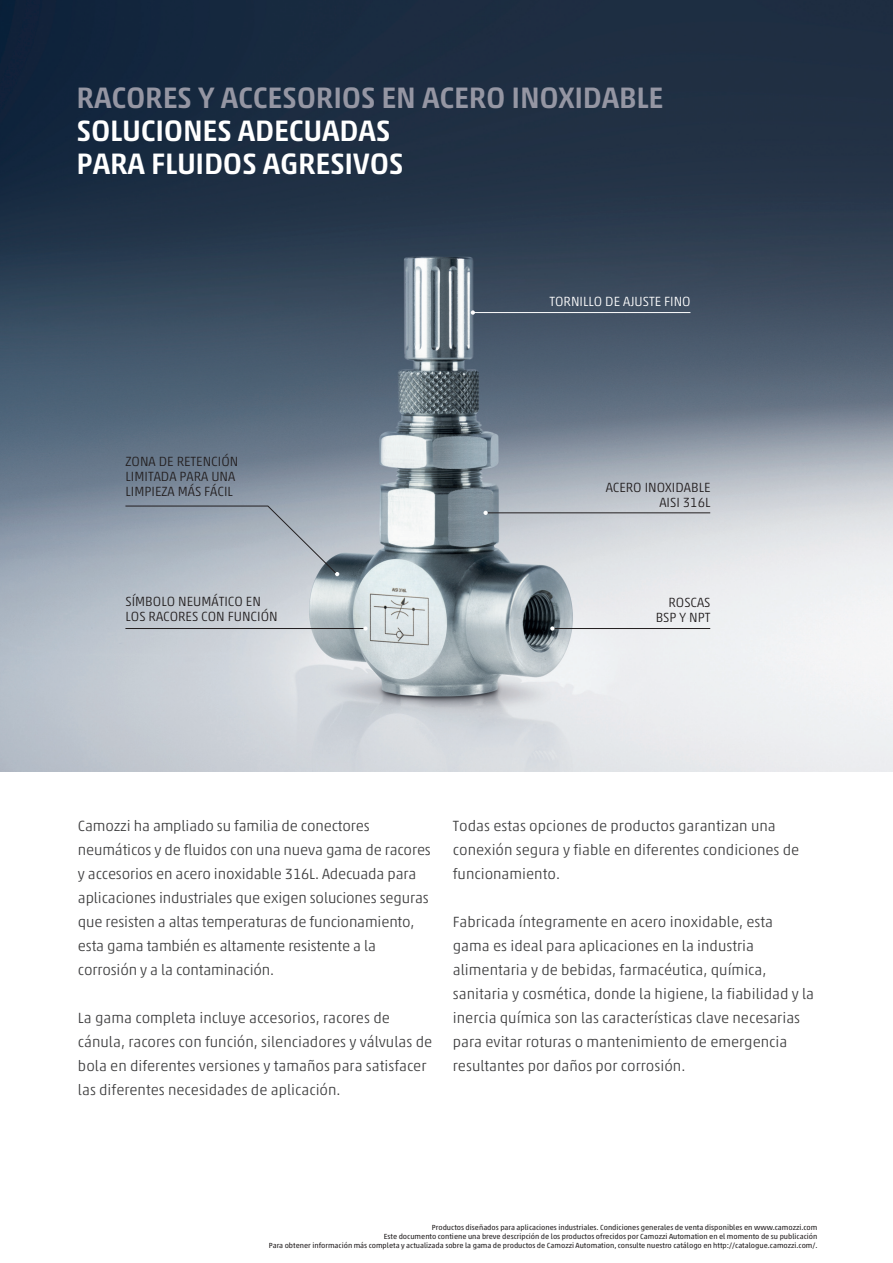
<style>
.page{position:relative;width:893px;height:1263px;background:#fff}
.page>*{position:absolute;margin:0;border:0;box-sizing:border-box;transform-origin:0 0}
.t1{font:500 30px "Akko W1 G";letter-spacing:-.01em;color:#fff}
.t2{font:500 30px "Akko W1 G";letter-spacing:-.01em;color:#9596a3}
.t3{font:300 15px/24px "Akko W1 G";color:#3e3e3f}
.t4{font:300 13.5px/15px "Akko W1 G";color:#231f20}
.t5{font:300 13.5px "Akko W1 G";color:#fff}
.t6{font:7.5px/9px "Akko W1 G";color:#231f20;text-align:right}
</style>
<div class="page">
<img style="left:0;top:0;width:893px;height:772px">
<hr style="left:485px;top:512px;width:225px;height:1px;background:#231f20">
<svg style="left:483px;top:511px;width:5px;height:4px"></svg>
<hr style="left:553px;top:628px;width:157px;height:1px;background:#231f20">
<svg style="left:550px;top:626px;width:4px;height:5px"></svg>
<hr style="left:473px;top:312px;width:217px;height:1px;background:#fff">
<svg style="left:471px;top:310px;width:4px;height:5px"></svg>
<hr style="left:125px;top:628px;width:239px;height:1px;background:#231f20">
<svg style="left:363px;top:626px;width:5px;height:5px"></svg>
<svg style="left:125px;top:505px;width:214px;height:71px;background:#a6afba"></svg>
<p class="t2" style="left:77px;top:76px;width:588px">RACORES Y ACCESORIOS EN ACERO INOXIDABLE</p>
<p class="t1" style="left:77px;top:109px;width:316px">SOLUCIONES ADECUADAS</p>
<p class="t1" style="left:77px;top:142px;width:329px">PARA FLUIDOS AGRESIVOS</p>
<p class="t4" style="left:126px;top:452px;width:114px">ZONA DE RETENCIÓN<br>LIMITADA PARA UNA<br>LIMPIEZA MÁS FÁCIL</p>
<p class="t4" style="left:126px;top:593px;width:154px">SÍMBOLO NEUMÁTICO EN<br>LOS RACORES CON FUNCIÓN</p>
<p class="t5" style="left:549px;top:292px;width:143px">TORNILLO DE AJUSTE FINO</p>
<p class="t4" style="left:606px;top:479px;width:106px">ACERO INOXIDABLE</p>
<p class="t4" style="left:659px;top:494px;width:53px">AISI 316L</p>
<p class="t4" style="left:668px;top:594px;width:44px">ROSCAS</p>
<p class="t4" style="left:656px;top:609px;width:56px">BSP Y NPT</p>
<p class="t3" style="left:78px;top:813px;width:354px">Camozzi ha ampliado su familia de conectores neumáticos y de fluidos con una nueva gama de racores y accesorios en acero inoxidable 316L. Adecuada para aplicaciones industriales que exigen soluciones seguras que resisten a altas temperaturas de funcionamiento, esta gama también es altamente resistente a la corrosión y a la contaminación.</p>
<p class="t3" style="left:78px;top:1005px;width:356px">La gama completa incluye accesorios, racores de cánula, racores con función, silenciadores y válvulas de bola en diferentes versiones y tamaños para satisfacer las diferentes necesidades de aplicación.</p>
<p class="t3" style="left:453px;top:813px;width:348px">Todas estas opciones de productos garantizan una conexión segura y fiable en diferentes condiciones de funcionamiento.</p>
<p class="t3" style="left:453px;top:909px;width:363px">Fabricada íntegramente en acero inoxidable, esta<br>gama es ideal para aplicaciones en la industria alimentaria y de bebidas, farmacéutica, química, sanitaria y cosmética, donde la higiene, la fiabilidad y la inercia química son las características clave necesarias para evitar roturas o mantenimiento de emergencia resultantes por daños por corrosión.</p>
<p class="t6" style="left:269px;top:1223px;width:550px">Productos diseñados para aplicaciones industriales. Condiciones generales de venta disponibles en www.camozzi.com<br>Este documento contiene una breve descripción de los productos ofrecidos por Camozzi Automation en el momento de su publicación<br>Para obtener información más completa y actualizada sobre la gama de productos de Camozzi Automation, consulte nuestro catálogo en http://catalogue.camozzi.com/.</p>
</div>
